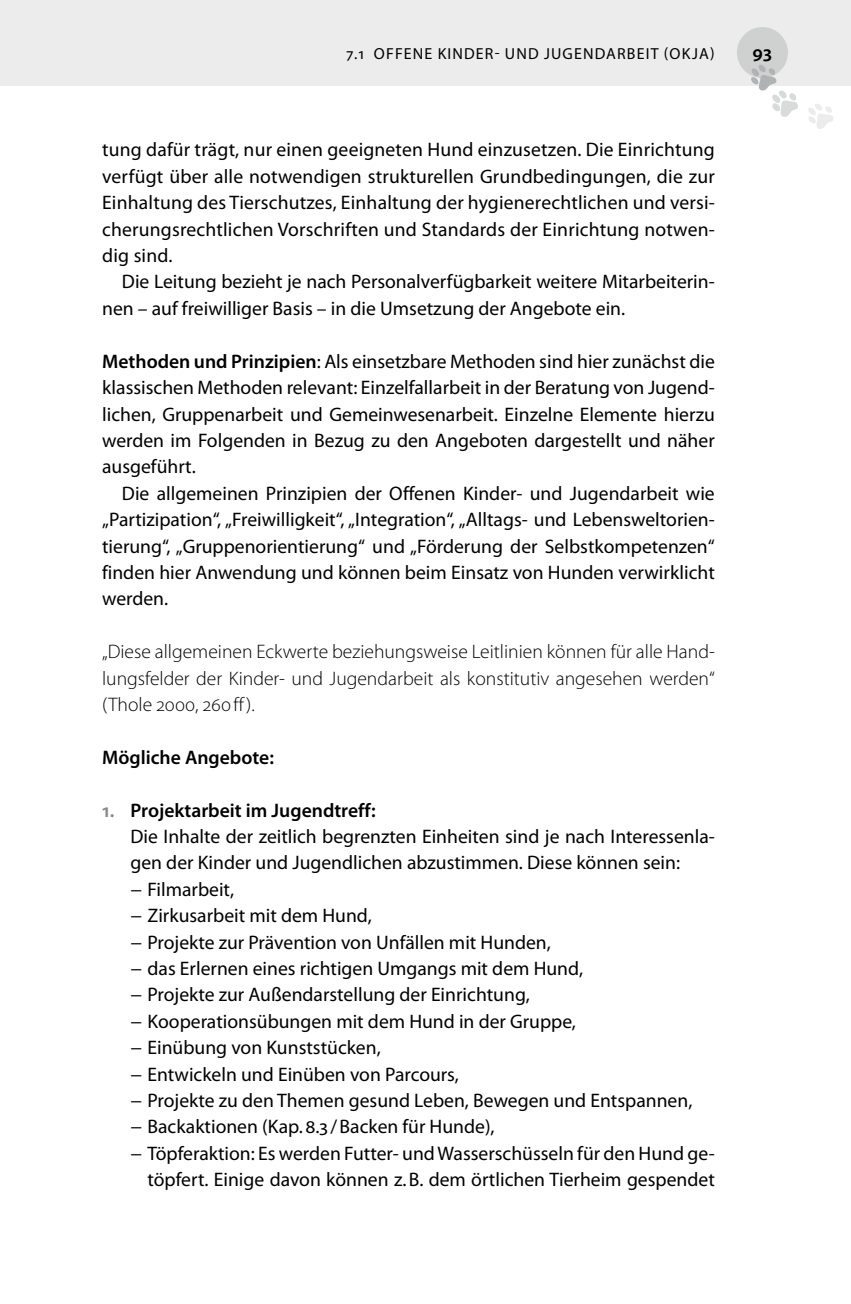
<style>
.page{position:relative;width:851px;height:1304px;background:#fff}
.page>*{position:absolute;margin:0;border:0;box-sizing:border-box;transform-origin:0 0}
.t1{font:19.6px/26.4px "Myriad Pro";color:#000;text-align:justify}
.t2{font:300 19.6px/26.4px "Myriad Pro";color:#000;text-align:justify}
.t3{font:600 19.6px "Myriad Pro";color:#000}
.t4{font:16px "Myriad Pro";letter-spacing:.07em;color:#000}
.s1{font-weight:600}
.s2{color:#868786}
</style>
<div class="page">
<div style="left:0;top:0;width:850px;height:85px;background:#ececec"></div>
<div style="left:736px;top:27px;width:51px;height:51px;background:#cfd0d0;border-radius:50%"></div>
<svg style="left:808px;top:104px;width:25px;height:25px"></svg>
<svg style="left:751px;top:65px;width:47px;height:52px"></svg>
<p class="t4" style="left:346px;top:44px;width:369px">7.1 OFFENE KIN DER- UND JUGENDARBEIT (OKJA)</p>
<p class="t3" style="left:752px;top:40px;width:21px">93</p>
<p class="t1" style="left:102px;top:136px;width:614px">tung dafür trägt, nur einen geeigneten Hund einzusetzen. Die Einrichtung verfügt über alle notwendigen strukturellen Grundbedingungen, die zur Einhaltung des Tierschutzes, Einhaltung der hygienerechtlichen und versi&shy;cherungsrechtlichen Vorschriften und Standards der Einrichtung notwen&shy;dig sind.</p>
<p class="t1" style="left:102px;top:268px;width:614px;text-indent:20px">Die Leitung bezieht je nach Personalverfügbarkeit weitere Mitarbeiterin&shy;nen – auf freiwilliger Basis – in die Umsetzung der Angebote ein.</p>
<p class="t1" style="left:102px;top:348px;width:614px"><span class="s1">Methoden und Prinzipien</span>: Als einsetzbare Methoden sind hier zunächst die klassischen Methoden relevant: Einzelfallarbeit in der Beratung von Jugend&shy;lichen, Gruppenarbeit und Gemeinwesenarbeit. Einzelne Elemente hierzu werden im Folgenden in Bezug zu den Angeboten dargestellt und näher ausgeführt.</p>
<p class="t1" style="left:102px;top:480px;width:614px;text-indent:20px">Die allgemeinen Prinzipien der Offenen Kinder- und Jugendarbeit wie „Partizipation“, „Freiwilligkeit“, „I ntegration“, „Alltags- und Lebensweltorien&shy;tierung“, „Gruppenorientierung“ und „Förderung der Selbstkompetenzen“ finden hier Anwendung und können beim Einsatz von Hunden verwirklicht werden.</p>
<p class="t2" style="left:102px;top:639px;width:614px">„Diese allgemeinen Eckwerte beziehungsweise Leitlinien können für alle Hand&shy;lungsfelder der Kinder- und Jugendarbeit als konstitutiv angesehen werden“ (Thole 2000, 260ff ).</p>
<p class="t3" style="left:102px;top:745px;width:173px">Mögliche Angebote:</p>
<p class="t3" style="left:102px;top:797px;width:275px"><span class="s2">1.</span> Projektarbeit im Jugendtreff:</p>
<p class="t1" style="left:130px;top:823px;width:585px">Die I nhalte der zeitlich begrenzten Einheiten sind je nach I nteressenla-</p>
<p class="t1" style="left:130px;top:849px;width:551px">gen der Kinder und Jugendlichen abzustimmen. Diese können sein:</p>
<p class="t1" style="left:130px;top:876px;width:105px">− Filmarbeit,</p>
<p class="t1" style="left:130px;top:902px;width:243px">− Zirkusarbeit mit dem Hund,</p>
<p class="t1" style="left:130px;top:928px;width:422px">− Projekte zur Prävention von Unfällen mit Hunden,</p>
<p class="t1" style="left:130px;top:955px;width:454px">− das Erlernen eines richtigen Umgangs mit dem Hund,</p>
<p class="t1" style="left:130px;top:981px;width:400px">− Projekte zur Außendarstellung der Einrichtung,</p>
<p class="t1" style="left:130px;top:1008px;width:447px">− Kooperationsübungen mit dem Hund in der Gruppe,</p>
<p class="t1" style="left:130px;top:1034px;width:252px">− Einübung von Kunststücken,</p>
<p class="t1" style="left:130px;top:1060px;width:330px">− Entwickeln und Einüben von Parcours,</p>
<p class="t1" style="left:130px;top:1087px;width:563px">− Projekte zu den Themen gesund Leben, Bewegen und Entspannen,</p>
<p class="t1" style="left:130px;top:1113px;width:365px">− Backaktionen (Kap.8.3 /Backen für Hunde),</p>
<p class="t1" style="left:130px;top:1140px;width:585px">− Töpferaktion: Es werden Futter- und Wasserschüsseln für den Hund ge-</p>
<p class="t1" style="left:147px;top:1166px;width:568px">töpfert. Einige davon können z.B. dem örtlichen Tierheim gespendet</p>
</div>
